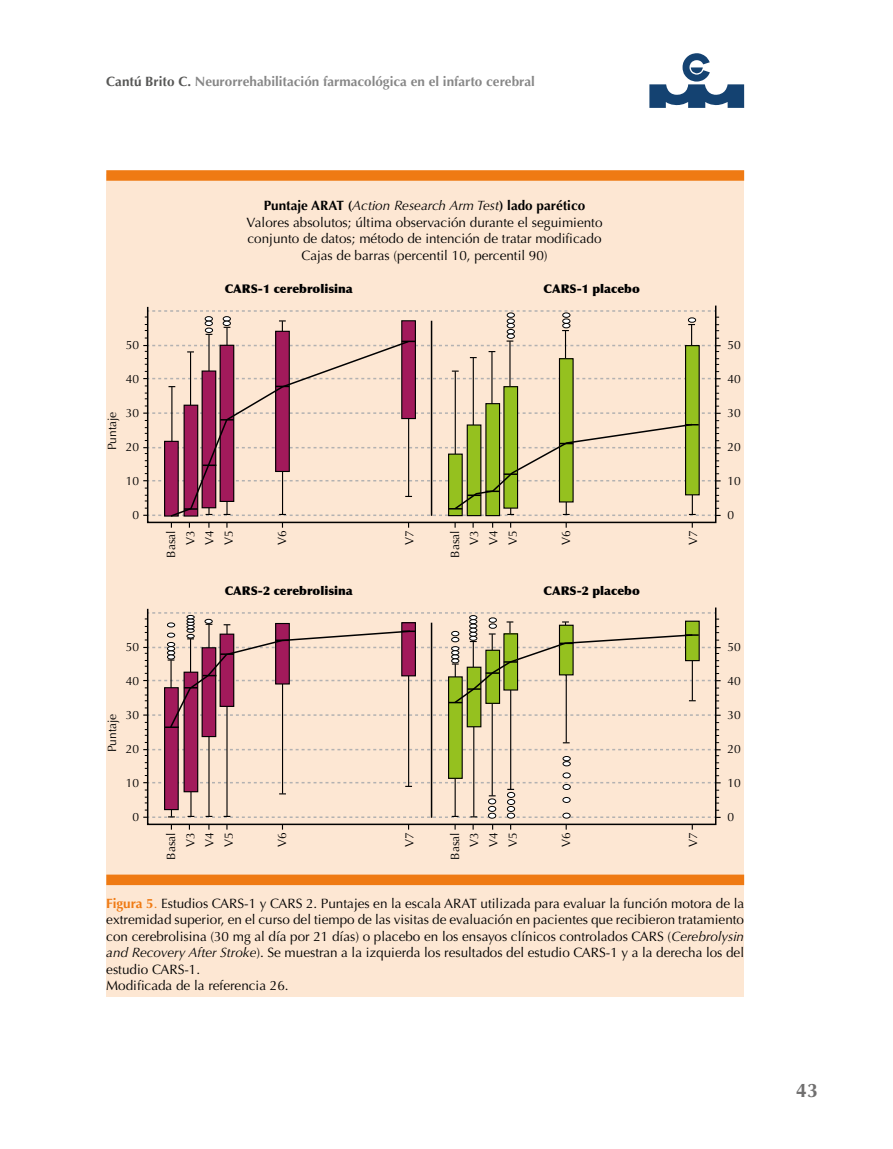
<style>
.page{position:relative;width:893px;height:1149px;background:#fff}
.page>*{position:absolute;margin:0;border:0;box-sizing:border-box;transform-origin:0 0}
.t1{font:700 19.5px "Optima";color:#706f6f}
.t2{font:13.5px/16.5px "Optima";color:#000}
.t3{font:700 13.5px "Optima";color:#878787}
.t4{font:12px/19.2px "Optima";color:#000;text-align:justify}
.t5{font:900 12px "Optima";color:#000}
.s1{color:#575756}
.s2{font-weight:700}
.s3{font-style:italic}
.s4{font-weight:700;color:#ef7a13}
.s5{color:#ef7a13}
</style>
<div class="page">
<svg style="left:649px;top:53px;width:95px;height:55px"></svg>
<div style="left:106px;top:174px;width:638px;height:822px;background:#fde7d3"></div>
<div style="left:106px;top:874px;width:638px;height:10px;background:#ef7a13"></div>
<div style="left:106px;top:170px;width:638px;height:11px;background:#ef7a13"></div>
<svg style="left:146px;top:305px;width:571px;height:218px"></svg>
<hr style="left:431px;top:320px;width:1px;height:195px;background:#000">
<hr style="left:455px;top:371px;width:1px;height:101px;background:#000">
<hr style="left:473px;top:358px;width:1px;height:101px;background:#000">
<hr style="left:491px;top:352px;width:1px;height:107px;background:#000">
<div style="left:486px;top:403px;width:14px;height:112px;background:#95c11f"></div>
<div style="left:485px;top:403px;width:15px;height:113px;border:1px solid #000"></div>
<hr style="left:509px;top:341px;width:1px;height:110px;background:#000">
<div style="left:504px;top:386px;width:14px;height:122px;background:#95c11f"></div>
<div style="left:503px;top:386px;width:15px;height:122px;border:1px solid #000"></div>
<div style="left:559px;top:358px;width:14px;height:144px;background:#95c11f"></div>
<div style="left:559px;top:358px;width:15px;height:144px;border:1px solid #000"></div>
<div style="left:686px;top:345px;width:13px;height:149px;background:#95c11f"></div>
<div style="left:685px;top:345px;width:15px;height:150px;border:1px solid #000"></div>
<svg style="left:143px;top:412px;width:578px;height:104px"></svg>
<svg style="left:146px;top:607px;width:571px;height:218px"></svg>
<hr style="left:431px;top:622px;width:1px;height:195px;background:#000">
<hr style="left:226px;top:699px;width:2px;height:117px;background:#000">
<hr style="left:208px;top:729px;width:2px;height:87px;background:#000">
<hr style="left:510px;top:687px;width:1px;height:101px;background:#000">
<hr style="left:282px;top:674px;width:1px;height:119px;background:#000">
<hr style="left:408px;top:669px;width:1px;height:116px;background:#000">
<div style="left:165px;top:687px;width:13px;height:122px;background:#a21a5b"></div>
<div style="left:164px;top:687px;width:15px;height:122px;border:1px solid #000"></div>
<div style="left:184px;top:672px;width:14px;height:119px;background:#a21a5b"></div>
<div style="left:184px;top:671px;width:14px;height:121px;border:1px solid #000"></div>
<div style="left:202px;top:647px;width:14px;height:90px;border:1px solid #000"></div>
<hr style="left:566px;top:665px;width:1px;height:77px;background:#000">
<hr style="left:473px;top:719px;width:1px;height:97px;background:#000">
<hr style="left:492px;top:698px;width:1px;height:97px;background:#000">
<div style="left:402px;top:321px;width:13px;height:97px;background:#a21a5b"></div>
<div style="left:401px;top:320px;width:15px;height:99px;border:1px solid #000"></div>
<svg style="left:169px;top:372px;width:241px;height:146px"></svg>
<svg style="left:143px;top:310px;width:578px;height:62px"></svg>
<div style="left:449px;top:676px;width:13px;height:102px;background:#95c11f"></div>
<div style="left:448px;top:676px;width:15px;height:102px;border:1px solid #000"></div>
<div style="left:488px;top:812px;width:8px;height:6px;border:1px solid #000;border-radius:50%"></div>
<div style="left:507px;top:812px;width:8px;height:6px;border:1px solid #000;border-radius:50%"></div>
<div style="left:562px;top:812px;width:8px;height:6px;border:1px solid #000;border-radius:50%"></div>
<svg style="left:143px;top:741px;width:578px;height:76px"></svg>
<div style="left:563px;top:755px;width:8px;height:5px;border:1px solid #000;border-radius:50%"></div>
<svg style="left:143px;top:612px;width:578px;height:123px"></svg>
<p class="t3" style="left:106px;top:73px;width:430px"><span class="s1">Cantú Brito C.</span> Neurorrehabilitación farmacológica en el infarto cerebral</p>
<p class="t2" style="left:247px;top:197px;width:357px;text-align:center"><span class="s2">Puntaje ARAT (</span><span class="s3">Action Research Arm Test</span><span class="s2">) lado parético </span>Valores absolutos; última observación durante el seguimiento conjunto de datos; método de intención de tratar modificado Cajas de barras (percentil 10, percentil 90)</p>
<p class="t4" style="left:126px;top:335px;width:15px">50</p>
<p class="t4" style="left:126px;top:369px;width:15px">40</p>
<p class="t4" style="left:126px;top:403px;width:15px">30</p>
<p class="t4" style="left:126px;top:437px;width:15px">20</p>
<p class="t4" style="left:126px;top:471px;width:15px">10</p>
<p class="t4" style="left:133px;top:505px;width:8px">0</p>
<p class="t4" style="left:103px;top:450px;width:40px;rotate:-90deg">Puntaje</p>
<p class="t4" style="left:126px;top:637px;width:15px">50</p>
<p class="t4" style="left:126px;top:671px;width:15px">40</p>
<p class="t4" style="left:126px;top:705px;width:15px">30</p>
<p class="t4" style="left:126px;top:739px;width:15px">20</p>
<p class="t4" style="left:126px;top:772px;width:15px">10</p>
<p class="t4" style="left:133px;top:806px;width:8px">0</p>
<p class="t4" style="left:103px;top:752px;width:40px;rotate:-90deg">Puntaje</p>
<p class="t5" style="left:225px;top:281px;width:130px">CARS-1 cerebrolisina</p>
<p class="t5" style="left:543px;top:281px;width:98px">CARS-1 placebo</p>
<p class="t4" style="left:162px;top:545px;width:16px;text-indent:-13px;rotate:-90deg">Basal V3<br>V4<br>V5</p>
<p class="t4" style="left:273px;top:545px;width:16px;rotate:-90deg">V6</p>
<p class="t4" style="left:400px;top:545px;width:16px;rotate:-90deg">V7</p>
<p class="t4" style="left:446px;top:545px;width:16px;text-indent:-13px;rotate:-90deg">Basal V3<br>V4<br>V5</p>
<p class="t4" style="left:557px;top:545px;width:16px;rotate:-90deg">V6</p>
<p class="t4" style="left:684px;top:545px;width:16px;rotate:-90deg">V7</p>
<p class="t5" style="left:225px;top:583px;width:130px">CARS-2 cerebrolisina</p>
<p class="t5" style="left:543px;top:583px;width:98px">CARS-2 placebo</p>
<p class="t4" style="left:162px;top:846px;width:16px;text-indent:-13px;rotate:-90deg">Basal V3<br>V4<br>V5</p>
<p class="t4" style="left:273px;top:846px;width:16px;rotate:-90deg">V6</p>
<p class="t4" style="left:400px;top:846px;width:16px;rotate:-90deg">V7</p>
<p class="t4" style="left:446px;top:846px;width:16px;text-indent:-13px;rotate:-90deg">Basal V3<br>V4<br>V5</p>
<p class="t4" style="left:557px;top:846px;width:16px;rotate:-90deg">V6</p>
<p class="t4" style="left:684px;top:846px;width:16px;rotate:-90deg">V7</p>
<p class="t4" style="left:727px;top:335px;width:15px">50</p>
<p class="t4" style="left:727px;top:369px;width:15px">40</p>
<p class="t4" style="left:727px;top:403px;width:15px">30</p>
<p class="t4" style="left:727px;top:437px;width:15px">20</p>
<p class="t4" style="left:727px;top:471px;width:15px">10</p>
<p class="t4" style="left:727px;top:505px;width:8px">0</p>
<p class="t4" style="left:727px;top:637px;width:15px">50</p>
<p class="t4" style="left:727px;top:671px;width:15px">40</p>
<p class="t4" style="left:727px;top:705px;width:15px">30</p>
<p class="t4" style="left:727px;top:739px;width:15px">20</p>
<p class="t4" style="left:727px;top:772px;width:15px">10</p>
<p class="t4" style="left:727px;top:806px;width:8px">0</p>
<p class="t2" style="left:106px;top:894px;width:639px"><span class="s4">Figura 5</span><span class="s5">.</span> Estudios CARS-1 y CARS 2. Puntajes en la escala ARAT utilizada para evaluar la función motora de la extremidad superior, en el curso del tiempo de las visitas de evaluación en pacientes que recibieron tratamiento con cerebrolisina (30 mg al día por 21 días) o placebo en los ensayos clínicos controlados CARS (<span class="s3">Cerebrolysin and Recovery After Stroke</span>). Se muestran a la izquierda los resultados del estudio CARS-1 y a la derecha los del estudio CARS-1.<br>Modificada de la referencia 26.</p>
<h1 class="t1" style="left:796px;top:1079px;width:23px">43</h1>
</div>
